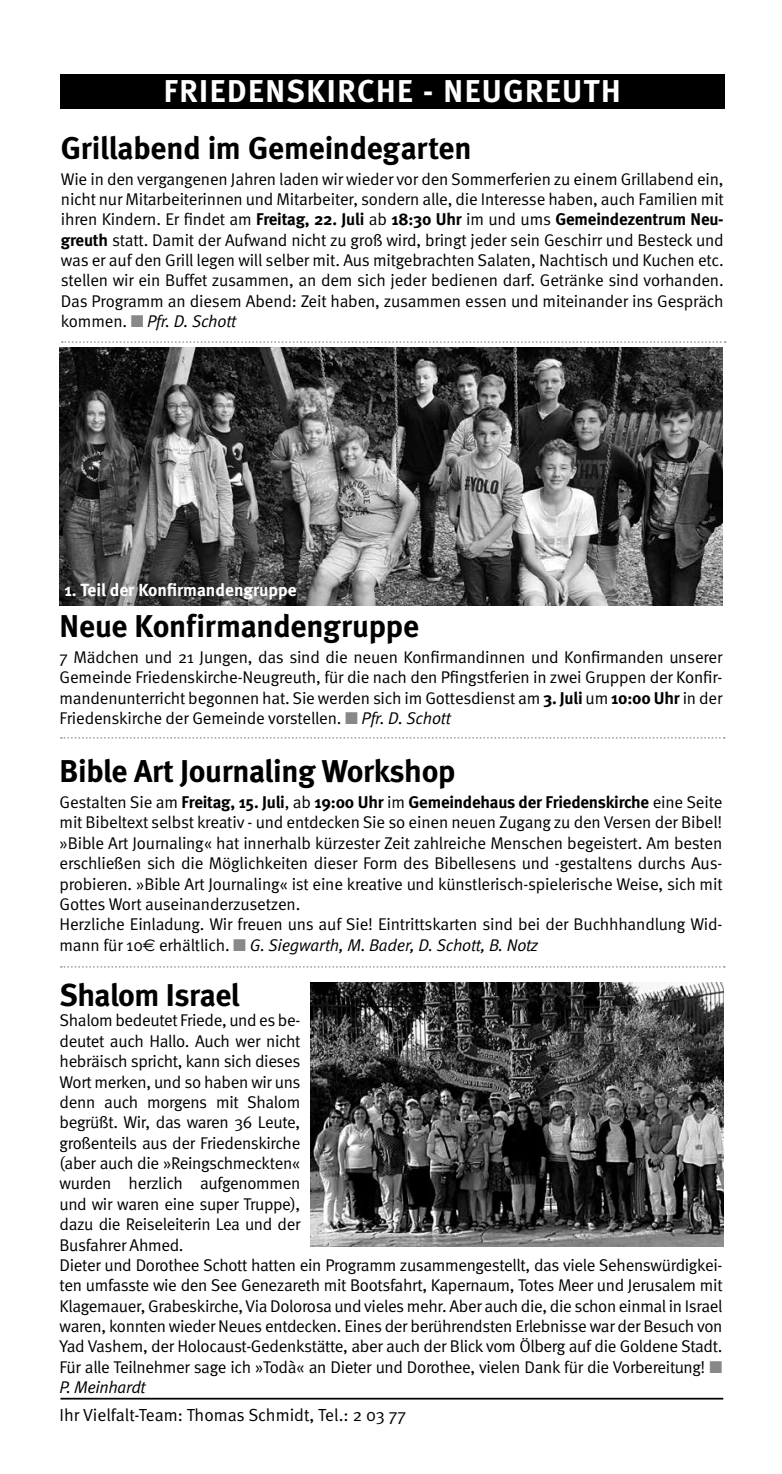
<style>
.page{position:relative;width:782px;height:1474px;background:#fff}
.page>*{position:absolute;margin:0;border:0;box-sizing:border-box;transform-origin:0 0}
.t1{font:700 31.5px "Meta";letter-spacing:-.01em;color:#000}
.t2{font:700 31.5px "Meta";letter-spacing:.05em;color:#fff}
.t3{font:17.5px "Meta Normal";color:#000}
.t4{font:700 17.5px "Meta";color:#fff}
.t5{font:16.97px/20.3px "Meta Normal";letter-spacing:-.02em;color:#000}
.t6{font:700 16.97px "Meta";letter-spacing:-.01em;color:#000}
.s1{font-family:"Meta Normal";font-weight:400}
.s2{font-family:"Meta";font-weight:700}
.s3{color:#87888a}
.s4{font-style:italic}
.s5{font-family:"Euro Sans"}
</style>
<div class="page">
<hr style="left:60px;top:1397px;width:663px;height:2px;background:#000">
<div style="left:60px;top:74px;width:664px;height:35px;background:#000"></div>
<svg style="left:61px;top:966px;width:663px;height:1px"></svg>
<svg style="left:62px;top:341px;width:663px;height:2px"></svg>
<svg style="left:61px;top:737px;width:663px;height:1px"></svg>
<img style="left:60px;top:347px;width:662px;height:258px">
<img style="left:310px;top:982px;width:413px;height:264px">
<h1 class="t2" style="left:164px;top:73px;width:458px">FRIEDENSKIRCHE - NEUGREUTH</h1>
<h1 class="t1" style="left:61px;top:129px;width:412px">Grillabend im Gemeindegarten</h1>
<p class="t5" style="left:61px;top:168px;width:664px">Wie in den vergangenen Jahren laden wir wieder vor den Sommerferien zu einem Grillabend ein, nicht nur Mitarbeiterinnen und Mitarbeiter, sondern alle, die Interesse haben, auch Familien mit</p>
<p class="t6" style="left:61px;top:209px;width:664px"><span class="s1">ihren Kindern. Er findet am</span> Freitag, 22. Juli <span class="s1">ab</span> 18:30 Uhr <span class="s1">im und ums</span> Gemeindezentrum Neu-</p>
<p class="t5" style="left:61px;top:229px;width:664px;text-align:justify"><span class="s2">greuth</span> statt. Damit der Aufwand nicht zu groß wird, bringt jeder sein Geschirr und Besteck und was er auf den Grill legen will selber mit. Aus mitgebrachten Salaten, Nachtisch und Kuchen etc. stellen wir ein Buffet zusammen, an dem sich jeder bedienen darf. Getränke sind vorhanden.<br>Das Programm an diesem Abend: Zeit haben, zusammen essen und miteinander ins Gespräch kommen. <span class="s3">■</span> <span class="s4">Pfr. D. Schott</span></p>
<p class="t4" style="left:64px;top:579px;width:233px">1. Teil der Konfirmandengruppe</p>
<h1 class="t1" style="left:60px;top:607px;width:361px">Neue Konfirmandengruppe</h1>
<p class="t5" style="left:60px;top:646px;width:664px;text-align:justify">7 Mädchen und 21 Jungen, das sind die neuen Konfirmandinnen und Konfirmanden unserer Gemeinde Friedenskirche-Neugreuth, für die nach den Pfingstferien in zwei Gruppen der Konfir&shy;mandenunterricht begonnen hat. Sie werden sich im Gottesdienst am <span class="s2">3. Juli</span> um <span class="s2">10:00 Uhr</span> in der Friedenskirche der Gemeinde vorstellen. <span class="s3">■</span> <span class="s4">Pfr. D. Schott</span></p>
<h1 class="t1" style="left:60px;top:752px;width:397px">Bible Art Journaling Workshop</h1>
<p class="t6" style="left:60px;top:792px;width:664px"><span class="s1">Gestalten Sie am</span> Freitag, 15. Juli<span class="s1">, ab</span> 19:00 Uhr <span class="s1">im</span> Gemeindehaus der Friedenskirche <span class="s1">eine Seite</span></p>
<p class="t5" style="left:60px;top:812px;width:664px">mit Bibeltext selbst kreativ - und entdecken Sie so einen neuen Zugang zu den Versen der Bibel! »Bible Art Journaling« hat innerhalb kürzester Zeit zahlreiche Menschen begeistert. Am besten erschließen sich die Möglichkeiten dieser Form des Bibellesens und -gestaltens durchs Aus&shy;probieren. »Bible Art Journaling« ist eine kreative und künstlerisch-spielerische Weise, sich mit Gottes Wort auseinanderzusetzen.<br>Herzliche Einladung. Wir freuen uns auf Sie! Eintrittskarten sind bei der Buchhhandlung Wid&shy;mann für 10<span class="s5">€</span> erhältlich. <span class="s3">■</span> <span class="s4">G. Siegwarth, M. Bader, D. Schott, B. Notz</span></p>
<h1 class="t1" style="left:60px;top:976px;width:182px">Shalom Israel</h1>
<p class="t5" style="left:60px;top:1010px;width:664px">Shalom bedeutet Friede, und es be-<br>deutet auch Hallo. Auch wer nicht<br>hebräisch spricht, kann sich dieses<br>Wort merken, und so haben wir uns<br>denn auch morgens mit Shalom<br>begrüßt. Wir, das waren 36 Leute,<br>großenteils aus der Friedenskirche<br>(aber auch die »Reingschmeckten«<br>wurden herzlich aufgenommen<br>und wir waren eine super Truppe),<br>dazu die Reiseleiterin Lea und der<br>Busfahrer Ahmed.<br>Dieter und Dorothee Schott hatten ein Programm zusammengestellt, das viele Sehenswürdigkei&shy;ten umfasste wie den See Genezareth mit Bootsfahrt, Kapernaum, Totes Meer und Jerusalem mit Klagemauer, Grabeskirche, Via Dolorosa und vieles mehr. Aber auch die, die schon einmal in Israel waren, konnten wieder Neues entdecken. Eines der berührendsten Erlebnisse war der Besuch von Yad Vashem, der Holocaust-Gedenkstätte, aber auch der Blick vom Ölberg auf die Goldene Stadt.<br>Für alle Teilnehmer sage ich »Todà« an Dieter und Dorothee, vielen Dank für die Vorbereitung! <span class="s3">■ </span><span class="s4">P. Meinhardt</span></p>
<p class="t3" style="left:60px;top:1404px;width:348px">Ihr Vielfalt-Team: Thomas Schmidt, Tel.: 2 03 77</p>
</div>
